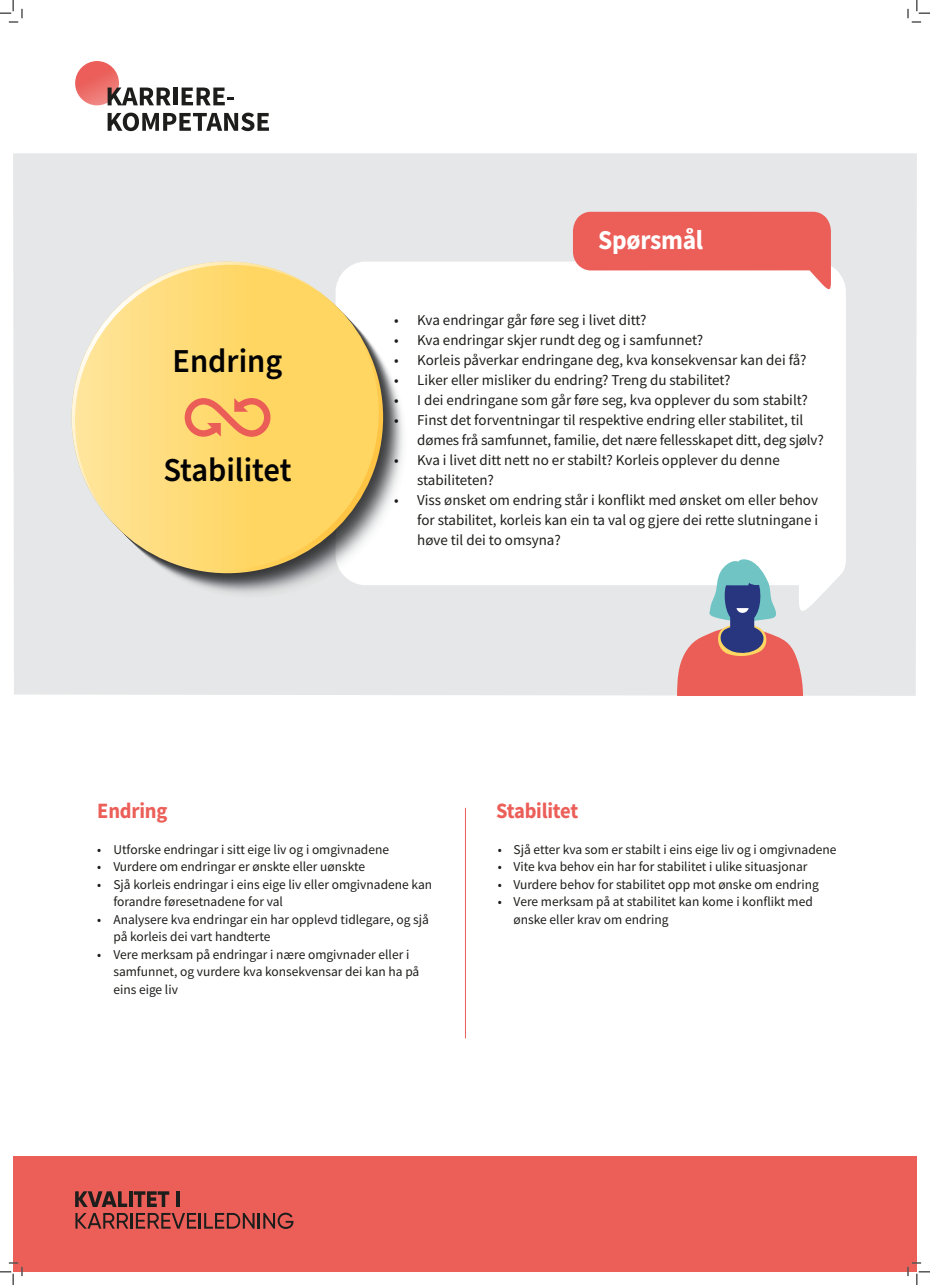
<style>
.page{position:relative;width:930px;height:1285px;background:#fff}
.page>*{position:absolute;margin:0;border:0;box-sizing:border-box;transform-origin:0 0}
.t1{font:600 33.44px "Source Sans Pro";color:#020203}
.Brødtekst{font:700 27.19px "Source Sans Pro";letter-spacing:-.01em;color:#fff;scale:.94 1}
.Brødtekst-2{font:700 21.88px "Source Sans Pro";letter-spacing:-.01em;color:#ec5f59;scale:.94 1}
.t2{font:15px/20px "Source Sans Pro";color:#1d1d1b}
.t3{font:13.44px/17.5px "Source Sans Pro";color:#1d1d1b}
</style>
<div class="page">
<div style="left:13px;top:153px;width:904px;height:542px;background:#e6e7e8"></div>
<div style="left:13px;top:1156px;width:904px;height:115px;background:#ec5f59"></div>
<svg style="left:75px;top:1191px;width:52px;height:15px"></svg>
<hr style="left:129px;top:1191px;width:3px;height:15px;background:#1d1d1b">
<svg style="left:134px;top:1191px;width:35px;height:15px"></svg>
<hr style="left:176px;top:1191px;width:4px;height:15px;background:#1d1d1b">
<svg style="left:75px;top:1213px;width:53px;height:15px"></svg>
<hr style="left:130px;top:1212px;width:3px;height:16px;background:#1d1d1b">
<svg style="left:136px;top:1212px;width:157px;height:16px"></svg>
<svg style="left:75px;top:61px;width:44px;height:44px"></svg>
<svg style="left:108px;top:87px;width:63px;height:18px"></svg>
<hr style="left:173px;top:87px;width:4px;height:18px;background:#1d1d1b">
<svg style="left:182px;top:87px;width:52px;height:18px"></svg>
<svg style="left:108px;top:113px;width:161px;height:18px"></svg>
<svg style="left:336px;top:261px;width:510px;height:354px"></svg>
<svg style="left:165px;top:314px;width:218px;height:259px;background:#e1c57a"></svg>
<svg style="left:72px;top:261px;width:267px;height:268px;background:#fbdc84"></svg>
<svg style="left:185px;top:398px;width:85px;height:38px;background:#f6a562"></svg>
<svg style="left:677px;top:559px;width:126px;height:136px;background:#c69fa5"></svg>
<hr style="left:465px;top:807px;width:1px;height:231px;background:#ec5f59">
<svg style="left:573px;top:212px;width:258px;height:80px"></svg>
<svg style="left:0;top:0;width:23px;height:23px"></svg>
<svg style="left:0;top:1262px;width:23px;height:22px"></svg>
<svg style="left:907px;top:0;width:23px;height:23px"></svg>
<svg style="left:907px;top:1262px;width:23px;height:22px"></svg>
<p class="t1" style="left:172px;top:338px;width:111px">Endring</p>
<p class="t1" style="left:163px;top:447px;width:130px">Stabilitet</p>
<p class="Brødtekst" style="left:598px;top:221px;width:113px">Spørsmål</p>
<p class="t2" style="left:394px;top:310px;width:254px">• Kva endringar går føre seg i livet ditt?</p>
<p class="t2" style="left:394px;top:330px;width:310px">• Kva endringar skjer rundt deg og i samfunnet?</p>
<p class="t2" style="left:394px;top:350px;width:414px">• Korleis påverkar endringane deg, kva konsekvensar kan dei få?</p>
<p class="t2" style="left:394px;top:370px;width:338px">• Liker eller misliker du endring? Treng du stabilitet?</p>
<p class="t2" style="left:394px;top:390px;width:415px">• I dei endringane som går føre seg, kva opplever du som stabilt?</p>
<p class="t2" style="left:417px;top:410px;width:408px;text-indent:-23px">• Finst det forventningar til respektive endring eller stabilitet, til dømes frå samfunnet, familie, det nære fellesskapet ditt, deg sjølv?</p>
<p class="t2" style="left:417px;top:450px;width:364px;text-indent:-23px">• Kva i livet ditt nett no er stabilt? Korleis opplever du denne stabiliteten?</p>
<p class="t2" style="left:417px;top:490px;width:402px;text-align:justify;text-indent:-23px">• Viss ønsket om endring står i konflikt med ønsket om eller behov for stabilitet, korleis kan ein ta val og gjere dei rette slutningane i høve til dei to omsyna?</p>
<p class="Brødtekst-2" style="left:97px;top:796px;width:76px">Endring</p>
<p class="Brødtekst-2" style="left:496px;top:796px;width:89px">Stabilitet</p>
<p class="t3" style="left:97px;top:840px;width:293px">• Utforske endringar i sitt eige liv og i omgivnadene</p>
<p class="t3" style="left:97px;top:857px;width:269px">• Vurdere om endringar er ønskte eller uønskte</p>
<p class="t3" style="left:113px;top:875px;width:320px;text-indent:-16px">• Sjå korleis endringar i eins eige liv eller omgivnadene kan forandre føresetnadene for val</p>
<p class="t3" style="left:113px;top:910px;width:317px;text-indent:-16px">• Analysere kva endringar ein har opplevd tidlegare, og sjå på korleis dei vart handterte</p>
<p class="t3" style="left:113px;top:945px;width:307px;text-indent:-16px">• Vere merksam på endringar i nære omgivnader eller i samfunnet, og vurdere kva konsekvensar dei kan ha på eins eige liv</p>
<p class="t3" style="left:497px;top:840px;width:340px">• Sjå etter kva som er stabilt i eins eige liv og i omgivnadene</p>
<p class="t3" style="left:497px;top:857px;width:312px">• Vite kva behov ein har for stabilitet i ulike situasjonar</p>
<p class="t3" style="left:497px;top:875px;width:323px">• Vurdere behov for stabilitet opp mot ønske om endring</p>
<p class="t3" style="left:514px;top:892px;width:301px;text-indent:-16px">• Vere merksam på at stabilitet kan kome i konflikt med ønske eller krav om endring</p>
</div>
